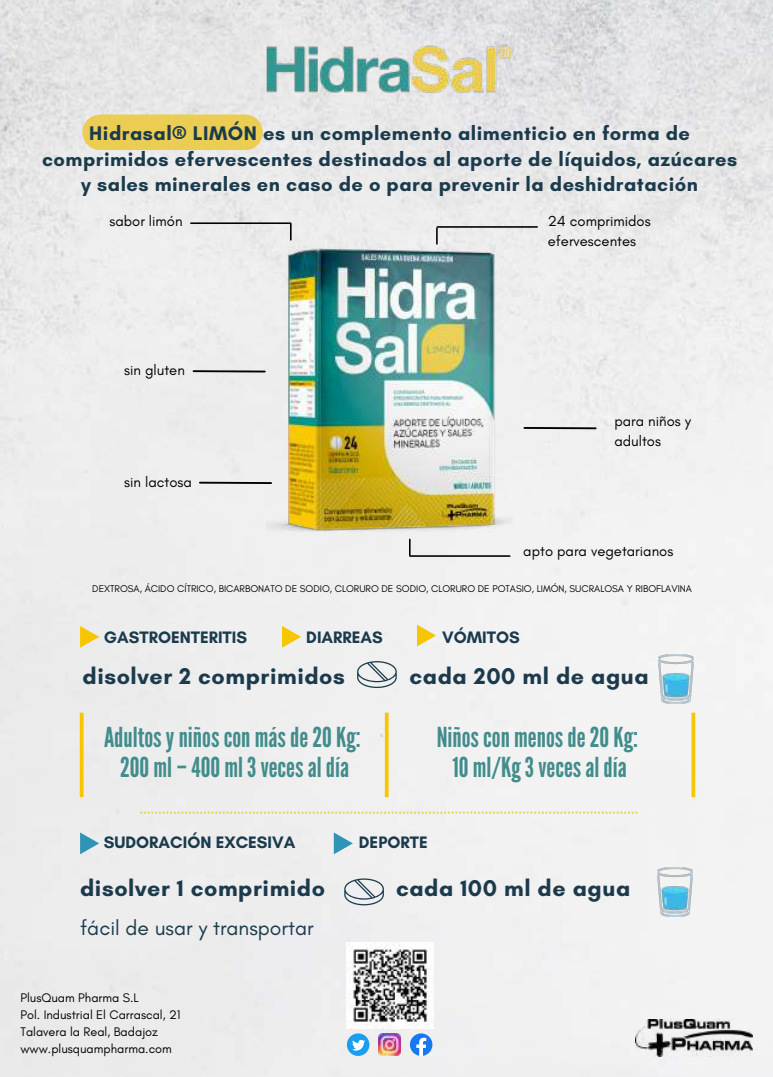
<style>
.page{position:relative;width:773px;height:1077px;background:#fff}
.page>*{position:absolute;margin:0;border:0;box-sizing:border-box;transform-origin:0 0}
.t1{font:27.5px/30px "League Gothic";color:#428c8c;text-align:center}
.t2{font:700 23.25px "Glacial Indifference";letter-spacing:.025em;color:#1b3b4d}
.t3{font:21px "Glacial Indifference";color:#1b3b4d}
.t4{font:700 20px/25.2px "Glacial Indifference";letter-spacing:.025em;color:#1b3b4d;text-align:center}
.t5{font:700 17px "Glacial Indifference";color:#1b3b4d}
.t6{font:14.75px/19.8px "Glacial Indifference";color:#000}
.t7{font:12.75px/17px "Glacial Indifference";color:#000}
.t8{font:10px "Glacial Indifference";color:#000}
</style>
<div class="page">
<img style="left:0;top:0;width:772px;height:1076px">
<img style="left:267px;top:238px;width:245px;height:304px">
<img style="left:635px;top:1019px;width:117px;height:37px">
<svg style="left:410px;top:1033px;width:22px;height:22px"></svg>
<img style="left:378px;top:1033px;width:23px;height:22px">
<svg style="left:347px;top:1033px;width:22px;height:22px"></svg>
<div style="left:82px;top:114px;width:181px;height:36px;background:#eacd52;border-radius:18px"></div>
<hr style="left:437px;top:226px;width:100px;height:2px;background:#000">
<svg style="left:436px;top:228px;width:1px;height:16px"></svg>
<hr style="left:191px;top:222px;width:100px;height:2px;background:#000">
<svg style="left:290px;top:224px;width:1px;height:16px"></svg>
<hr style="left:410px;top:555px;width:99px;height:1px;background:#000">
<svg style="left:409px;top:539px;width:1px;height:16px"></svg>
<hr style="left:193px;top:370px;width:72px;height:2px;background:#000">
<hr style="left:200px;top:481px;width:71px;height:3px;background:#000">
<hr style="left:524px;top:427px;width:71px;height:2px;background:#000">
<svg style="left:357px;top:661px;width:39px;height:27px"></svg>
<img style="left:658px;top:654px;width:35px;height:49px">
<hr style="left:80px;top:712px;width:3px;height:85px;background:#f6c602">
<hr style="left:385px;top:712px;width:3px;height:85px;background:#f6c602">
<svg style="left:691px;top:712px;width:4px;height:85px"></svg>
<img style="left:263px;top:22px;width:253px;height:86px">
<svg style="left:80px;top:626px;width:19px;height:21px"></svg>
<svg style="left:282px;top:626px;width:19px;height:21px"></svg>
<svg style="left:417px;top:624px;width:19px;height:22px"></svg>
<svg style="left:80px;top:832px;width:19px;height:22px"></svg>
<svg style="left:334px;top:832px;width:19px;height:22px"></svg>
<svg style="left:344px;top:878px;width:40px;height:27px"></svg>
<img style="left:657px;top:867px;width:35px;height:49px">
<svg style="left:140px;top:811px;width:497px;height:2px"></svg>
<img style="left:347px;top:942px;width:86px;height:86px">
<p class="t4" style="left:42px;top:121px;width:696px">Hidrasal® LIMÓN es un complemento alimenticio en forma de comprimidos efervescentes destinados al aporte de líquidos, azúcares y sales minerales en caso de o para prevenir la deshidratación</p>
<p class="t6" style="left:109px;top:210px;width:75px">sabor limón</p>
<p class="t6" style="left:124px;top:360px;width:62px">sin gluten</p>
<p class="t6" style="left:124px;top:471px;width:69px">sin lactosa</p>
<p class="t6" style="left:548px;top:211px;width:104px">24 comprimidos efervescentes</p>
<p class="t6" style="left:614px;top:411px;width:78px">para niños y adultos</p>
<p class="t6" style="left:523px;top:541px;width:151px">apto para vegetarianos</p>
<p class="t8" style="left:92px;top:582px;width:601px">DEXTROSA, ÁCIDO CÍTRICO, BICARBONATO DE SODIO, CLORURO DE SODIO, CLORURO DE POTASIO, LIMÓN, SUCRALOSA Y RIBOFLAVINA</p>
<p class="t5" style="left:104px;top:626px;width:145px">GASTROENTERITIS</p>
<p class="t5" style="left:306px;top:626px;width:78px">DIARREAS</p>
<p class="t5" style="left:442px;top:626px;width:79px">VÓMITOS</p>
<p class="t2" style="left:82px;top:661px;width:264px">disolver 2 comprimidos</p>
<p class="t2" style="left:409px;top:661px;width:241px">cada 200 ml de agua</p>
<h1 class="t1" style="left:104px;top:722px;width:258px">Adultosyniñoscon másde20Kg:<br>200 ml–400 ml3vecesaldía</h1>
<h1 class="t1" style="left:436px;top:722px;width:203px">Niñoscon menosde20Kg:<br>10 ml/Kg3vecesaldía</h1>
<p class="t5" style="left:104px;top:831px;width:193px">SUDORACIÓN EXCESIVA</p>
<p class="t5" style="left:359px;top:831px;width:70px">DEPORTE</p>
<p class="t2" style="left:80px;top:874px;width:246px">disolver 1 comprimido</p>
<p class="t2" style="left:396px;top:874px;width:236px">cada 100 ml de agua</p>
<p class="t3" style="left:80px;top:914px;width:235px">fácil de usar y transportar</p>
<p class="t7" style="left:20px;top:989px;width:162px">PlusQuam Pharma S.L<br>Pol. Industrial El Carrascal, 21<br>Talavera la Real, Badajoz www.plusquampharma.com</p>
</div>
